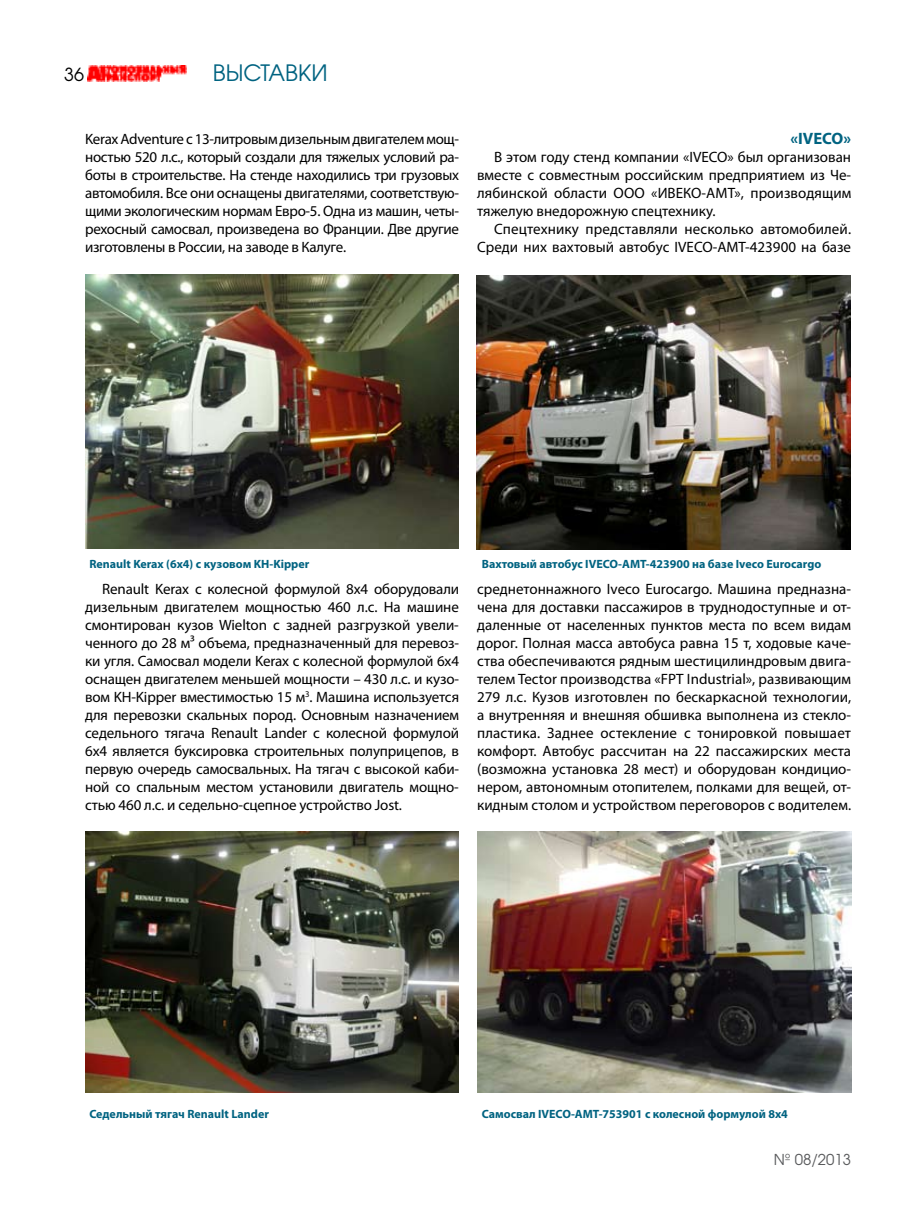
<style>
.page{position:relative;width:915px;height:1212px;background:#fff}
.page>*{position:absolute;margin:0;border:0;box-sizing:border-box;transform-origin:0 0}
.t1{font:22.5px "AG Avalanche C";color:#006381}
.t2{font:18px "AG Avalanche C";color:#000}
.t3{font:700 16.5px "Myriad Pro";color:#006381}
.t4{font:15px/18px "Myriad Pro";color:#000;text-align:justify}
.t5{font:15px "AG Avalanche C";color:#58595b}
.t6{font:700 12px "Myriad Pro";color:#006381}
</style>
<div class="page">
<img style="left:88px;top:65px;width:99px;height:17px">
<img style="left:85px;top:275px;width:373px;height:274px">
<img style="left:85px;top:831px;width:373px;height:262px">
<img style="left:477px;top:831px;width:373px;height:262px">
<img style="left:476px;top:275px;width:374px;height:275px">
<p class="t2" style="left:64px;top:63px;width:21px">36</p>
<h1 class="t1" style="left:213px;top:59px;width:116px">ВЫСТАВКИ</h1>
<p class="t4" style="left:85px;top:130px;width:375px">Kerax Adventure с 13-литровым дизельным двигателем мощ&shy;ностью 520 л.с., который создали для тяжелых условий ра&shy;боты в строительстве. На стенде находились три грузовых автомобиля. Все они оснащены двигателями, соответствую&shy;щими экологическим нормам Евро-5. Одна из машин, четы&shy;рехосный самосвал, произведена во Франции. Две другие изготовлены в России, на заводе в Калуге.</p>
<p class="t3" style="left:790px;top:128px;width:62px">«IVECO»</p>
<p class="t4" style="left:477px;top:148px;width:375px;text-indent:17px">В этом году стенд компании «IVECO» был организован вместе с совместным российским предприятием из Че&shy;лябинской области ООО «ИВЕКО-АМТ», производящим тяжелую внедорожную спецтехнику.</p>
<p class="t4" style="left:477px;top:220px;width:375px;text-align:right">Спецтехнику представляли несколько автомобилей.<br>Среди них вахтовый автобус IVECO-AMT-423900 на базе</p>
<p class="t6" style="left:89px;top:556px;width:221px">Renault Kerax (6х4) с кузовом KH-Kipper</p>
<p class="t6" style="left:481px;top:556px;width:341px">Вахтовый автобус IVECO-AMT-423900 на базе Iveco Eurocargo</p>
<p class="t4" style="left:85px;top:580px;width:375px;text-indent:17px">Renault Kerax с колесной формулой 8х4 оборудовали дизельным двигателем мощностью 460 л.с. На машине смонтирован кузов Wielton с задней разгрузкой увели&shy;ченного до 28 м³ объема, предназначенный для перевоз&shy;ки угля. Самосвал модели Kerax с колесной формулой 6х4 оснащен двигателем меньшей мощности – 430 л.с. и кузо&shy;вом KH-Kipper вместимостью 15 м<sup>3</sup>. Машина используется для перевозки скальных пород. Основным назначением седельного тягача Renault Lander с колесной формулой 6х4 является буксировка строительных полуприцепов, в первую очередь самосвальных. На тягач с высокой каби&shy;ной со спальным местом установили двигатель мощно&shy;стью 460 л.с. и седельно-сцепное устройство Jost.</p>
<p class="t4" style="left:477px;top:580px;width:375px">среднетоннажного Iveco Eurocargo. Машина предназна&shy;чена для доставки пассажиров в труднодоступные и от&shy;даленные от населенных пунктов места по всем видам дорог. Полная масса автобуса равна 15 т, ходовые каче&shy;ства обеспечиваются рядным шестицилиндровым двига&shy;телем Tector производства «FPT Industrial», развивающим 279 л.с. Кузов изготовлен по бескаркасной технологии, а внутренняя и внешняя обшивка выполнена из стекло&shy;пластика. Заднее остекление с тонировкой повышает комфорт. Автобус рассчитан на 22 пассажирских места (возможна установка 28 мест) и оборудован кондицио&shy;нером, автономным отопителем, полками для вещей, от&shy;кидным столом и устройством переговоров с водителем.</p>
<p class="t6" style="left:89px;top:1106px;width:181px">Седельный тягач Renault Lander</p>
<p class="t6" style="left:481px;top:1106px;width:307px">Самосвал IVECO-AMT-753901 с колесной формулой 8х4</p>
<p class="t5" style="left:773px;top:1150px;width:79px">№ 08/2013</p>
</div>
